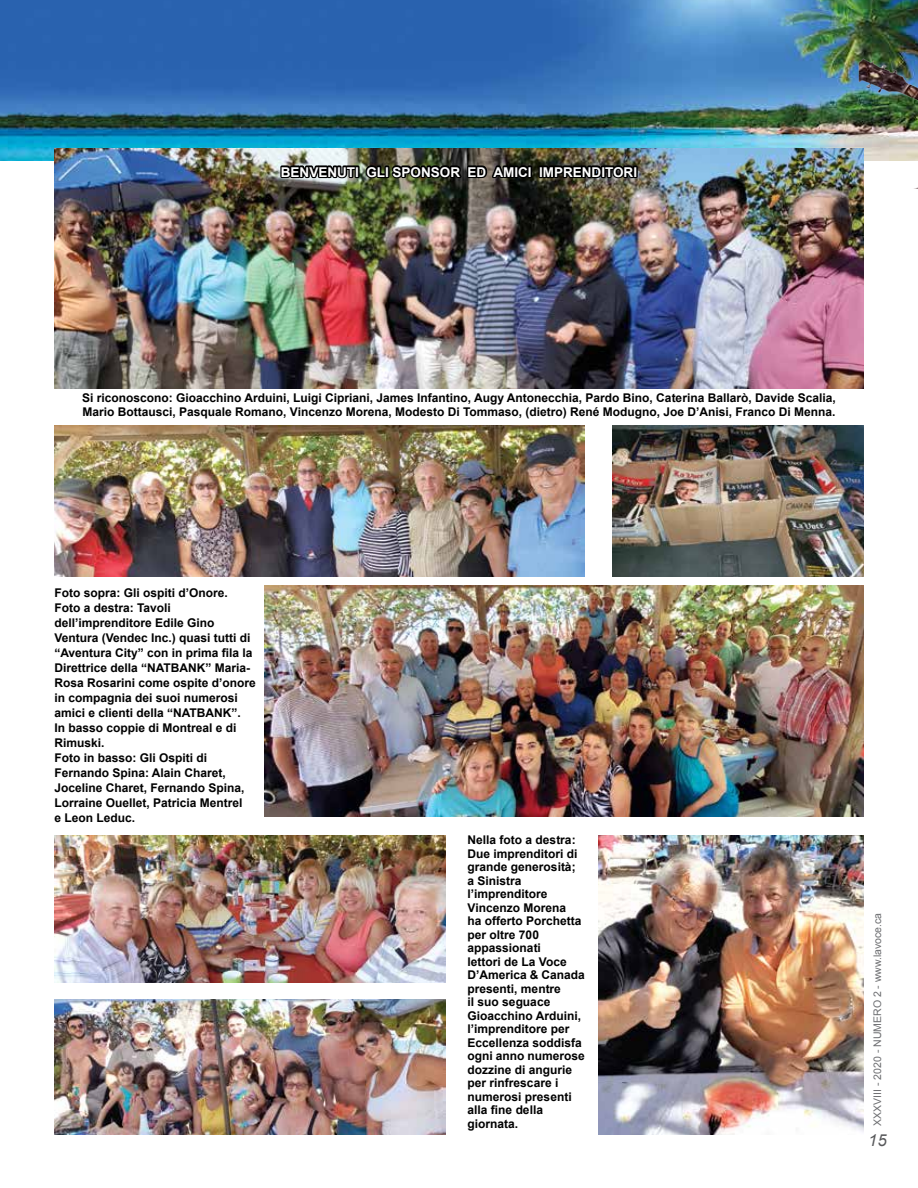
<style>
.page{position:relative;width:918px;height:1188px;background:#fff}
.page>*{position:absolute;margin:0;border:0;box-sizing:border-box;transform-origin:0 0}
.t1{font:italic 16.5px "Arial";color:#58595b}
.t2{font:700 13.5px "Arial";color:#fff}
.t3{font:700 12px/13.5px "Arial";color:#000}
.t4{font:10.5px "Arial";color:#6d6e71}
</style>
<div class="page">
<img style="left:54px;top:999px;width:392px;height:135px">
<img style="left:54px;top:426px;width:531px;height:151px">
<img style="left:265px;top:585px;width:599px;height:232px">
<img style="left:0;top:0;width:918px;height:161px">
<img style="left:844px;top:5px;width:74px;height:184px">
<hr style="left:30px;top:0;width:30px;height:1px;background:#030303">
<hr style="left:30px;top:1109px;width:30px;height:1px;background:#030303">
<img style="left:54px;top:148px;width:810px;height:241px">
<img style="left:54px;top:835px;width:392px;height:148px">
<img style="left:279px;top:145px;width:252px;height:40px">
<div style="left:527px;top:165px;width:5px;height:13px;border:3px solid #000"></div>
<div style="left:539px;top:165px;width:5px;height:13px;border:3px solid #000"></div>
<img style="left:541px;top:145px;width:98px;height:40px">
<div style="left:633px;top:165px;width:5px;height:13px;border:3px solid #000"></div>
<img style="left:598px;top:835px;width:266px;height:299px">
<img style="left:612px;top:426px;width:252px;height:151px">
<p class="t2" style="left:281px;top:163px;width:358px">BENVENUTI GLI SPONSOR ED AMICI IMPRENDITORI</p>
<p class="t3" style="left:82px;top:392px;width:755px">Si riconoscono: Gioacchino Arduini, Luigi Cipriani, James Infantino, Augy Antonecchia, Pardo Bino, Caterina Ballarò, Davide Scalia,<br>Mario Bottausci, Pasquale Romano, Vincenzo Morena, Modesto Di Tommaso, (dietro) René Modugno, Joe D’Anisi, Franco Di Menna.</p>
<p class="t3" style="left:54px;top:586px;width:203px;line-height:15px">Foto sopra: Gli ospiti d’Onore.<br>Foto a destra: Tavoli dell’imprenditore Edile Gino<br>Ventura (Vendec Inc.) quasi tutti di “Aventura City” con in prima fila la<br>Direttrice della “NATBANK” Maria-<br>Rosa Rosarini come ospite d’onore in compagnia dei suoi numerosi amici e clienti della “NATBANK”.<br>In basso coppie di Montreal e di<br>Rimuski.<br>Foto in basso: Gli Ospiti di<br>Fernando Spina: Alain Charet,<br>Joceline Charet, Fernando Spina,<br>Lorraine Ouellet, Patricia Mentrel<br>e Leon Leduc.</p>
<p class="t3" style="left:468px;top:834px;width:119px">Nella foto a destra:<br>Due imprenditori di grande generosità; a Sinistra l’imprenditore<br>Vincenzo Morena<br>ha offerto Porchetta per oltre 700 appassionati<br>lettori de La Voce<br>D’America &amp; Canada presenti, mentre<br>il suo seguace<br>Gioacchino Arduini, l’imprenditore per<br>Eccellenza soddisfa ogni anno numerose dozzine di angurie per rinfrescare i numerosi presenti alla fine della giornata.</p>
<p class="t4" style="left:871px;top:1126px;width:214px;rotate:-90deg">XXXVIII - 2020 - NUMERO 2 - www.lavoce.ca</p>
<h1 class="t1" style="left:868px;top:1130px;width:20px">15</h1>
</div>
